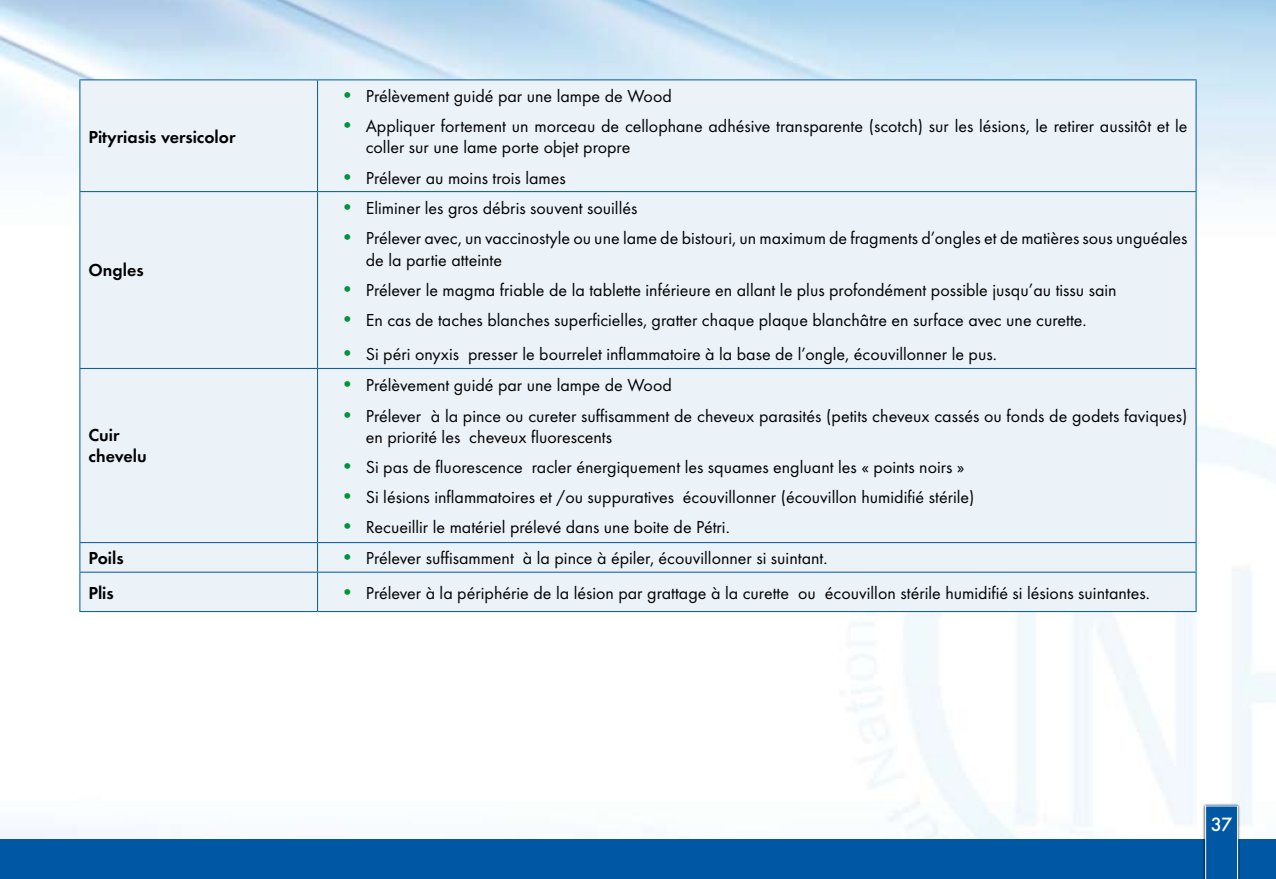
<style>
.page{position:relative;width:1276px;height:879px;background:#fff}
.page>*{position:absolute;margin:0;border:0;box-sizing:border-box;transform-origin:0 0}
.t1{font:500 20px "Futura T";color:#fff}
.t2{font:18px/21.6px "Futura T";color:#000}
.t3{font:600 18px/21.6px "Futura T";color:#000}
.s1{font-size:20.8px;color:#00933a}
</style>
<div class="page">
<img style="left:0;top:0;width:1276px;height:839px">
<div style="left:0;top:839px;width:1276px;height:40px;background:#0057a3"></div>
<div style="left:1202px;top:803px;width:47px;height:76px;background:#000;opacity:.75"></div>
<svg style="left:1205px;top:805px;width:33px;height:74px"></svg>
<div style="left:80px;top:80px;width:1115px;height:531px;background:#ebf2f8"></div>
<hr style="left:79px;top:79px;width:238px;height:1px;background:#0057a3">
<hr style="left:317px;top:79px;width:879px;height:1px;background:#0057a3">
<hr style="left:317px;top:80px;width:1px;height:111px;background:#0057a3">
<hr style="left:79px;top:191px;width:238px;height:1px;background:#0057a3">
<hr style="left:317px;top:191px;width:879px;height:1px;background:#0057a3">
<hr style="left:317px;top:192px;width:1px;height:176px;background:#0057a3">
<hr style="left:79px;top:368px;width:238px;height:1px;background:#0057a3">
<hr style="left:317px;top:368px;width:879px;height:1px;background:#0057a3">
<hr style="left:317px;top:369px;width:1px;height:173px;background:#0057a3">
<hr style="left:79px;top:542px;width:238px;height:1px;background:#0057a3">
<hr style="left:317px;top:542px;width:879px;height:1px;background:#0057a3">
<svg style="left:317px;top:543px;width:1px;height:29px"></svg>
<hr style="left:79px;top:572px;width:238px;height:1px;background:#0057a3">
<hr style="left:317px;top:572px;width:879px;height:1px;background:#0057a3">
<hr style="left:317px;top:573px;width:1px;height:38px;background:#0057a3">
<hr style="left:79px;top:80px;width:1px;height:111px;background:#0057a3">
<hr style="left:1195px;top:80px;width:1px;height:111px;background:#0057a3">
<hr style="left:79px;top:192px;width:1px;height:176px;background:#0057a3">
<hr style="left:1195px;top:192px;width:1px;height:176px;background:#0057a3">
<hr style="left:79px;top:369px;width:1px;height:173px;background:#0057a3">
<hr style="left:1195px;top:369px;width:1px;height:173px;background:#0057a3">
<svg style="left:79px;top:543px;width:1px;height:29px"></svg>
<svg style="left:1195px;top:543px;width:1px;height:29px"></svg>
<hr style="left:79px;top:573px;width:1px;height:38px;background:#0057a3">
<hr style="left:1195px;top:573px;width:1px;height:38px;background:#0057a3">
<hr style="left:79px;top:611px;width:238px;height:1px;background:#0057a3">
<hr style="left:317px;top:611px;width:879px;height:1px;background:#0057a3">
<p class="t3" style="left:88px;top:126px;width:149px">Pityriasis versicolor</p>
<p class="t3" style="left:88px;top:259px;width:57px">Ongles</p>
<p class="t3" style="left:88px;top:424px;width:60px">Cuir chevelu</p>
<p class="t2" style="left:340px;top:85px;width:333px"><span class="s1">•</span> Prélèvement guidé par une lampe de Wood</p>
<p class="t2" style="left:366px;top:115px;width:823px;text-indent:-25px"><span class="s1">•</span> Appliquer fortement un morceau de cellophane adhésive transparente (scotch) sur les lésions, le retirer aussitôt et le coller sur une lame porte objet propre</p>
<p class="t2" style="left:340px;top:167px;width:227px"><span class="s1">•</span> Prélever au moins trois lames</p>
<p class="t2" style="left:340px;top:197px;width:298px"><span class="s1">•</span> Eliminer les gros débris souvent souillés</p>
<p class="t2" style="left:366px;top:227px;width:823px;text-indent:-25px"><span class="s1">•</span> Prélever avec, un vaccinostyle ou une lame de bistouri, un maximum de fragments d’ongles et de matières sous unguéales de la partie atteinte</p>
<p class="t2" style="left:340px;top:279px;width:777px"><span class="s1">•</span> Prélever le magma friable de la tablette inférieure en allant le plus profondément possible jusqu’au tissu sain</p>
<p class="t2" style="left:340px;top:309px;width:747px"><span class="s1">•</span> En cas de taches blanches superficielles, gratter chaque plaque blanchâtre en surface avec une curette.</p>
<p class="t2" style="left:340px;top:343px;width:658px"><span class="s1">•</span> Si péri onyxis presser le bourrelet inflammatoire à la base de l’ongle, écouvillonner le pus.</p>
<p class="t2" style="left:340px;top:374px;width:333px"><span class="s1">•</span> Prélèvement guidé par une lampe de Wood</p>
<p class="t2" style="left:366px;top:404px;width:823px;text-indent:-25px"><span class="s1">•</span> Prélever à la pince ou cureter suffisamment de cheveux parasités (petits cheveux cassés ou fonds de godets faviques) en priorité les cheveux fluorescents</p>
<p class="t2" style="left:340px;top:456px;width:625px"><span class="s1">•</span> Si pas de fluorescence racler énergiquement les squames engluant les « points noirs »</p>
<p class="t2" style="left:340px;top:486px;width:635px"><span class="s1">•</span> Si lésions inflammatoires et /ou suppuratives écouvillonner (écouvillon humidifié stérile)</p>
<p class="t2" style="left:340px;top:516px;width:391px"><span class="s1">•</span> Recueillir le matériel prélevé dans une boite de Pétri.</p>
<p class="t3" style="left:88px;top:547px;width:37px">Poils</p>
<p class="t2" style="left:340px;top:547px;width:488px"><span class="s1">•</span> Prélever suffisamment à la pince à épiler, écouvillonner si suintant.</p>
<p class="t3" style="left:88px;top:582px;width:27px">Plis</p>
<p class="t2" style="left:340px;top:582px;width:811px"><span class="s1">•</span> Prélever à la périphérie de la lésion par grattage à la curette ou écouvillon stérile humidifié si lésions suintantes.</p>
<p class="t1" style="left:1210px;top:812px;width:23px">37</p>
</div>
